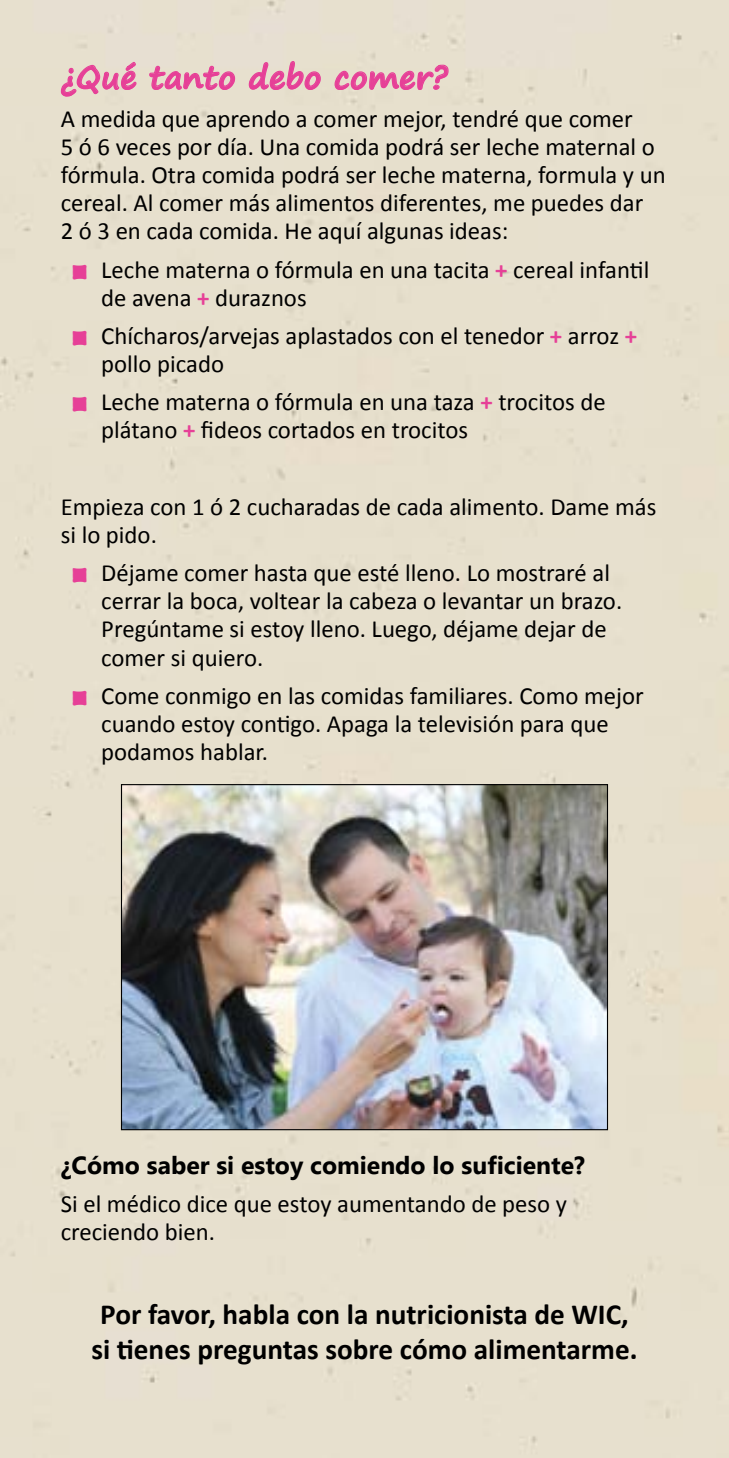
<style>
.page{position:relative;width:729px;height:1458px;background:#fff}
.page>*{position:absolute;margin:0;border:0;box-sizing:border-box;transform-origin:0 0}
.t1{font:700 31.5px "Segoe Print";color:#e64097}
.t2{font:700 29.25px/35.1px "Calibri";color:#000;text-align:center}
.t3{font:24.75px/28.1px "Calibri";color:#000}
.t4{font:700 24.75px "Segoe UI";color:#000}
.s1{font-family:"Segoe Print";font-weight:700;color:#e64097}
.s2{font-weight:700;color:#e64097}
</style>
<div class="page">
<svg style="left:60px;top:61px;width:77px;height:36px;background:#e6c3c3"></svg>
<svg style="left:149px;top:65px;width:87px;height:27px;background:#e6bec2"></svg>
<svg style="left:248px;top:60px;width:73px;height:30px;background:#e6bec2"></svg>
<svg style="left:334px;top:45px;width:115px;height:61px;background:#e6d1c8"></svg>
<img style="left:123px;top:786px;width:483px;height:342px">
<p class="t1" style="left:61px;top:49px;width:388px">¿Qué tanto debo comer?</p>
<p class="t3" style="left:61px;top:105px;width:606px">A medida que aprendo a comer mejor, tendré que comer<br>5 ó 6 veces por día. Una comida podrá ser leche maternal o fórmula. Otra comida podrá ser leche materna, formula y un cereal. Al comer más alimentos diferentes, me puedes dar<br>2 ó 3 en cada comida. He aquí algunas ideas:</p>
<p class="t3" style="left:101px;top:255px;width:550px;text-indent:-29px"><span class="s1">■</span> Leche materna o fórmula en una tacita <span class="s2">+</span> cereal infantil de avena <span class="s2">+</span> duraznos</p>
<p class="t3" style="left:101px;top:322px;width:537px;text-indent:-29px"><span class="s1">■</span> Chícharos/arvejas aplastados con el tenedor <span class="s2">+</span> arroz <span class="s2">+ </span>pollo picado</p>
<p class="t3" style="left:101px;top:388px;width:506px;text-indent:-29px"><span class="s1">■</span> Leche materna o fórmula en una taza <span class="s2">+</span> trocitos de plátano <span class="s2">+</span> fideos cortados en trocitos</p>
<p class="t3" style="left:61px;top:493px;width:597px">Empieza con 1 ó 2 cucharadas de cada alimento. Dame más si lo pido.</p>
<p class="t3" style="left:101px;top:559px;width:523px;text-indent:-29px"><span class="s1">■</span> Déjame comer hasta que esté lleno. Lo mostraré al cerrar la boca, voltear la cabeza o levantar un brazo.<br>Pregúntame si estoy lleno. Luego, déjame dejar de comer si quiero.</p>
<p class="t3" style="left:101px;top:682px;width:544px;text-indent:-29px"><span class="s1">■</span> Come conmigo en las comidas familiares. Como mejor cuando estoy contigo. Apaga la televisión para que podamos hablar.</p>
<p class="t4" style="left:61px;top:1148px;width:526px">¿Cómo saber si estoy comiendo lo suficiente?</p>
<p class="t3" style="left:61px;top:1190px;width:508px">Si el médico dice que estoy aumentando de peso y creciendo bien.</p>
<p class="t2" style="left:91px;top:1297px;width:548px">Por favor, habla con la nutricionista de WIC, si tienes preguntas sobre cómo alimentarme.</p>
</div>
